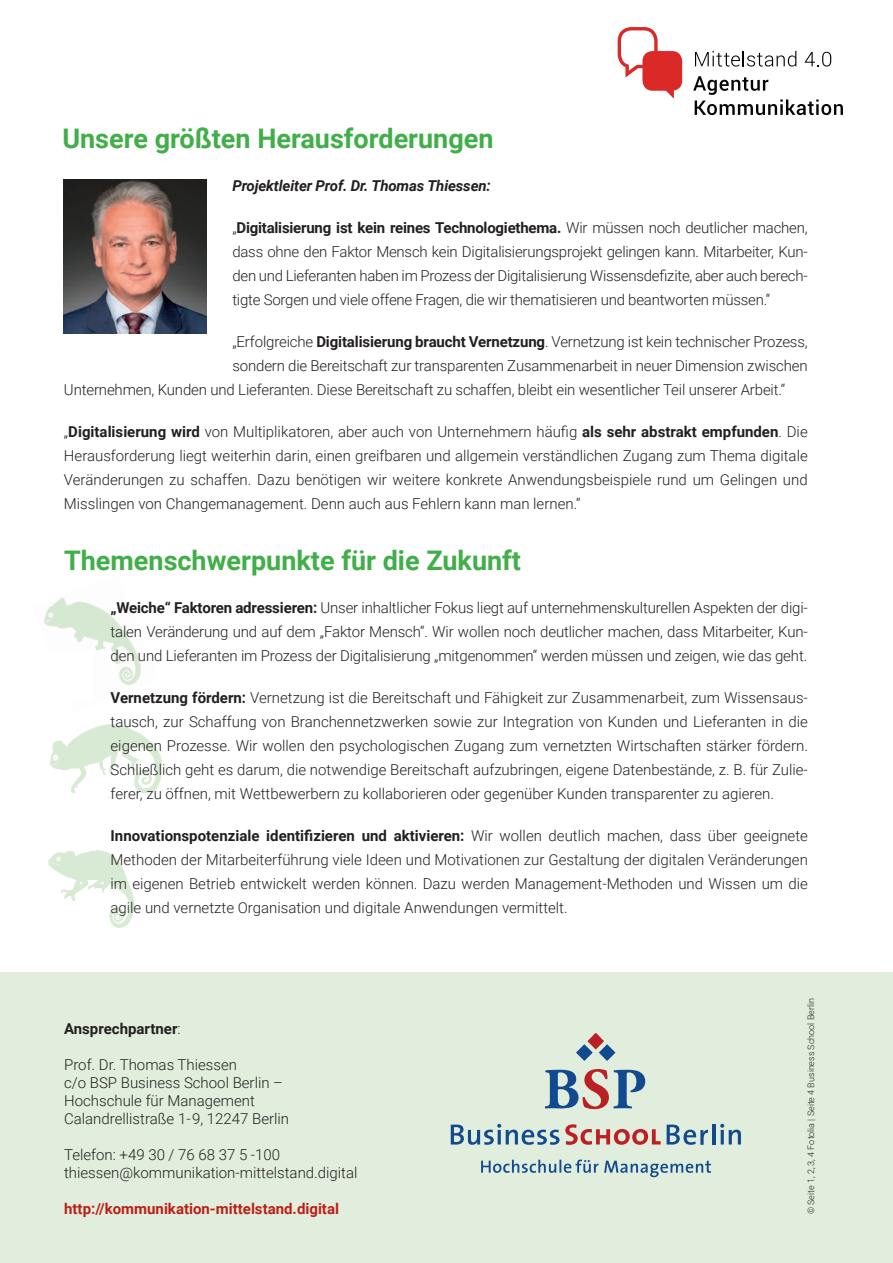
<style>
.page{position:relative;width:893px;height:1263px;background:#fff}
.page>*{position:absolute;margin:0;border:0;box-sizing:border-box;transform-origin:0 0}
.Headline_1{font:700 27px "Roboto";color:#40ae49}
.Headline_1-2{font:300 15px/24px "Roboto";letter-spacing:-.01em;color:#231f20;text-align:justify}
.Headline_1-3{font:700 15px "Roboto";color:#bb2018}
.Headline_1-4{font:italic 700 15px "Roboto";letter-spacing:-.01em;color:#231f20}
.Headline_1-5{font:700 15px "Roboto";color:#231f20}
.Headline_1-6{font:300 9px "Roboto";color:#231f20}
.s1{font-weight:700}
.s2{font-weight:300}
</style>
<div class="page">
<img style="left:50px;top:724px;width:112px;height:69px">
<div style="left:14px;top:780px;width:50px;height:43px;background:#fff"></div>
<img style="left:44px;top:597px;width:97px;height:88px">
<div style="left:43px;top:652px;width:50px;height:49px;background:#fff"></div>
<img style="left:48px;top:850px;width:87px;height:78px">
<div style="left:128px;top:822px;width:50px;height:43px;background:#fff"></div>
<div style="left:43px;top:915px;width:50px;height:44px;background:#fff"></div>
<div style="left:0;top:973px;width:893px;height:290px;background:#e1eedd"></div>
<img style="left:63px;top:179px;width:144px;height:154px">
<svg style="left:695px;top:51px;width:101px;height:16px"></svg>
<svg style="left:805px;top:52px;width:26px;height:15px"></svg>
<svg style="left:693px;top:76px;width:150px;height:39px"></svg>
<div style="left:642px;top:51px;width:40px;height:40px;background:#da2926;border-radius:10px"></div>
<svg style="left:663px;top:90px;width:11px;height:9px"></svg>
<svg style="left:618px;top:27px;width:40px;height:51px"></svg>
<svg style="left:481px;top:1159px;width:230px;height:18px"></svg>
<svg style="left:545px;top:1069px;width:100px;height:40px"></svg>
<svg style="left:451px;top:1124px;width:290px;height:21px"></svg>
<svg style="left:576px;top:1033px;width:39px;height:28px"></svg>
<p class="Headline_1" style="left:62px;top:119px;width:433px">Unsere größten Herausforderungen</p>
<p class="Headline_1-4" style="left:232px;top:175px;width:260px">Projektleiter Prof. Dr. Thomas Thiessen:</p>
<p class="Headline_1-2" style="left:232px;top:215px;width:577px">„<span class="s1">Digitalisierung ist kein reines Technologiethema.</span> Wir müssen noch deutlicher machen, dass ohne den Faktor Mensch kein Digitalisierungsprojekt gelingen kann. Mitarbeiter, Kun&shy;den und Lieferanten haben im Prozess der Digitalisierung Wissensdefizite, aber auch berech&shy;tigte Sorgen und viele offene Fragen, die wir thematisieren und beantworten müssen.“</p>
<p class="Headline_1-2" style="left:232px;top:329px;width:577px">„Erfolgreiche <span class="s1">Digitalisierung braucht Vernetzung</span>. Vernetzung ist kein technischer Prozess,</p>
<p class="Headline_1-2" style="left:232px;top:353px;width:577px">sondern die Bereitschaft zur transparenten Zusammenarbeit in neuer Dimension zwischen</p>
<p class="Headline_1-2" style="left:64px;top:377px;width:723px">Unternehmen, Kunden und Lieferanten. Diese Bereitschaft zu schaffen, bleibt ein wesentlicher Teil unserer Arbeit.“</p>
<p class="Headline_1-2" style="left:64px;top:419px;width:745px">„<span class="s1">Digitalisierung wird</span> von Multiplikatoren, aber auch von Unternehmern häufig <span class="s1">als sehr abstrakt empfunden</span>. Die Herausforderung liegt weiterhin darin, einen greifbaren und allgemein verständlichen Zugang zum Thema digitale Veränderungen zu schaffen. Dazu benötigen wir weitere konkrete Anwendungsbeispiele rund um Gelingen und Misslingen von Changemanagement. Denn auch aus Fehlern kann man lernen.“</p>
<p class="Headline_1" style="left:64px;top:541px;width:458px">Themenschwerpunkte für die Zukunft</p>
<p class="Headline_1-2" style="left:111px;top:595px;width:699px"><span class="s1">„Weiche“ Faktoren adressieren:</span> Unser inhaltlicher Fokus liegt auf unternehmenskulturellen Aspekten der digi&shy;talen Veränderung und auf dem „Faktor Mensch“. Wir wollen noch deutlicher machen, dass Mitarbeiter, Kun&shy;den und Lieferanten im Prozess der Digitalisierung „mitgenommen“ werden müssen und zeigen, wie das geht.</p>
<p class="Headline_1-2" style="left:111px;top:685px;width:699px"><span class="s1">Vernetzung fördern:</span> Vernetzung ist die Bereitschaft und Fähigkeit zur Zusammenarbeit, zum Wissensaus&shy;tausch, zur Schaffung von Branchennetzwerken sowie zur Integration von Kunden und Lieferanten in die eigenen Prozesse. Wir wollen den psychologischen Zugang zum vernetzten Wirtschaften stärker fördern.<br>Schließlich geht es darum, die notwendige Bereitschaft aufzubringen, eigene Datenbestände, z. B. für Zulie&shy;ferer, zu öffnen, mit Wettbewerbern zu kollaborieren oder gegenüber Kunden transparenter zu agieren.</p>
<p class="Headline_1-2" style="left:111px;top:823px;width:699px"><span class="s1">Innovationspotenziale identifizieren und aktivieren:</span> Wir wollen deutlich machen, dass über geeignete Methoden der Mitarbeiterführung viele Ideen und Motivationen zur Gestaltung der digitalen Veränderungen im eigenen Betrieb entwickelt werden können. Dazu werden Management-Methoden und Wissen um die agile und vernetzte Organisation und digitale Anwendungen vermittelt.</p>
<p class="Headline_1-5" style="left:64px;top:1018px;width:118px">Ansprechpartner<span class="s2">:</span></p>
<p class="Headline_1-2" style="left:64px;top:1055px;width:226px;line-height:18px;text-align:left">Prof. Dr. Thomas Thiessen<br>c/o BSP Business School Berlin –<br>Hochschule für Management<br>Calandrellistraße 1-9, 12247 Berlin</p>
<p class="Headline_1-2" style="left:64px;top:1145px;width:295px;line-height:18px">Telefon: +49 30 / 76 68 37 5 -100 thiessen@kommunikation-mittelstand.digital</p>
<p class="Headline_1-3" style="left:64px;top:1198px;width:276px">http://kommunikation-mittelstand.digital</p>
<p class="Headline_1-6" style="left:805px;top:1214px;width:218px;rotate:-90deg">© Seite 1, 2, 3, 4 Fotolia | Seite 4 Business School Berlin</p>
</div>
